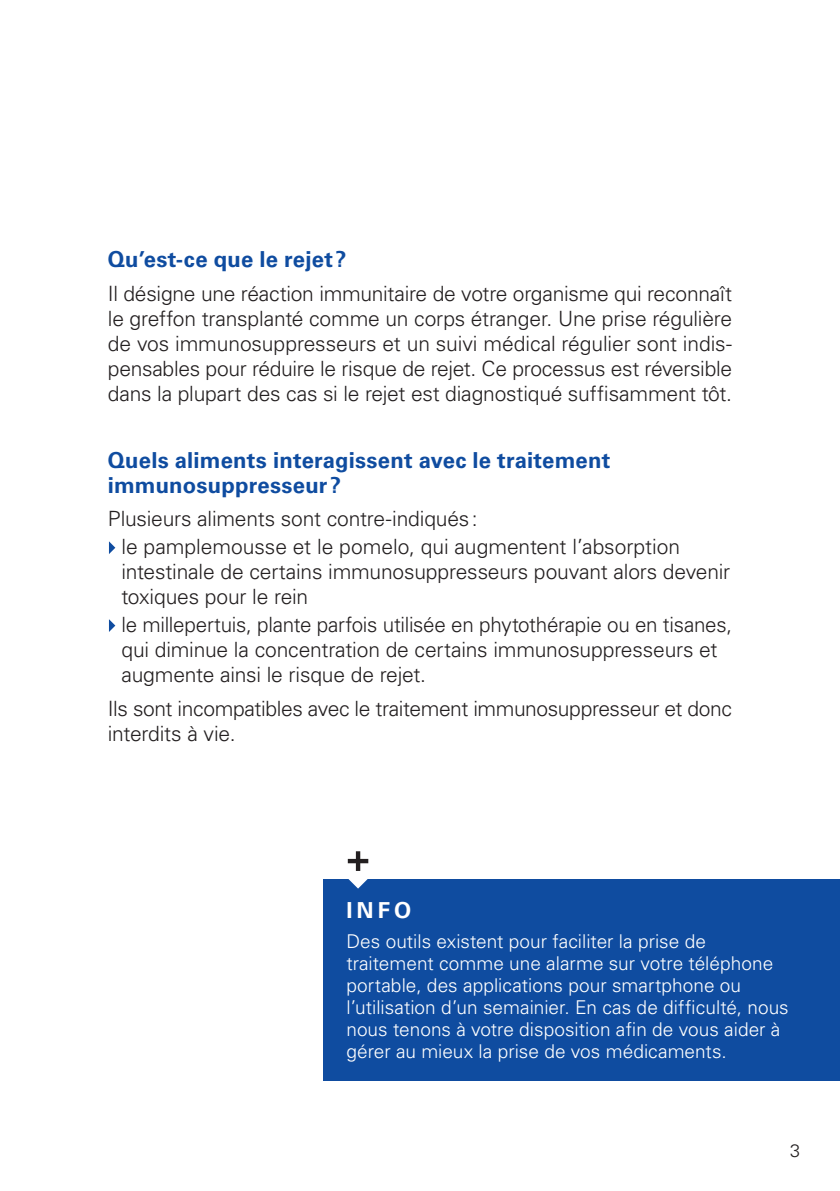
<style>
.page{position:relative;width:840px;height:1191px;background:#fff}
.page>*{position:absolute;margin:0;border:0;box-sizing:border-box;transform-origin:0 0}
.t1{font:700 22px/25px "Univers LT Std";letter-spacing:.01em;color:#0f4ca0}
.t2{font:700 22px "Univers LT Std";color:#fff}
.t3{font:300 21px/25px "Univers LT Std";letter-spacing:-.01em;color:#231f20}
.t4{font:300 19px/22px "Univers LT Std";color:#fff}
.t5{font:300 18px "Univers LT Std";color:#231f20}
</style>
<div class="page">
<svg style="left:109px;top:541px;width:6px;height:13px"></svg>
<svg style="left:109px;top:619px;width:6px;height:13px"></svg>
<div style="left:323px;top:879px;width:516px;height:201px;background:#0f4ca0"></div>
<svg style="left:347px;top:851px;width:21px;height:37px"></svg>
<p class="t1" style="left:108px;top:247px;width:240px">Qu’est-ce que le rejet?</p>
<p class="t3" style="left:108px;top:281px;width:625px;text-align:justify">Il désigne une réaction immunitaire de votre organisme qui reconnaît le greffon transplanté comme un corps étranger. Une prise régulière de vos immunosuppresseurs et un suivi médical régulier sont indis&shy;pensables pour réduire le risque de rejet. Ce processus est réversible dans la plupart des cas si le rejet est diagnostiqué suffisamment tôt.</p>
<p class="t1" style="left:108px;top:448px;width:503px">Quels aliments interagissent avec le traitement immunosuppresseur ?</p>
<p class="t3" style="left:121px;top:505px;width:559px;line-height:27.8px;text-indent:-14px">Plusieurs aliments sont contre-indiqués:<br>le pamplemousse et le pomelo, qui augmentent l’absorption</p>
<p class="t3" style="left:121px;top:559px;width:610px">intestinale de certains immunosuppresseurs pouvant alors devenir toxiques pour le rein</p>
<p class="t3" style="left:121px;top:612px;width:612px">le millepertuis, plante parfois utilisée en phytothérapie ou en tisanes, qui diminue la concentration de certains immunosuppresseurs et augmente ainsi le risque de rejet.</p>
<p class="t3" style="left:108px;top:695px;width:625px">Ils sont incompatibles avec le traitement immunosuppresseur et donc interdits à vie.</p>
<p class="t2" style="left:346px;top:897px;width:66px">INFO</p>
<p class="t4" style="left:346px;top:930px;width:443px">Des outils existent pour faciliter la prise de traitement comme une alarme sur votre téléphone portable, des applications pour smartphone ou l’utilisation d’un semainier. En cas de difficulté, nous nous tenons à votre disposition afin de vous aider à gérer au mieux la prise de vos médicaments.</p>
<p class="t5" style="left:789px;top:1139px;width:12px">3</p>
</div>
